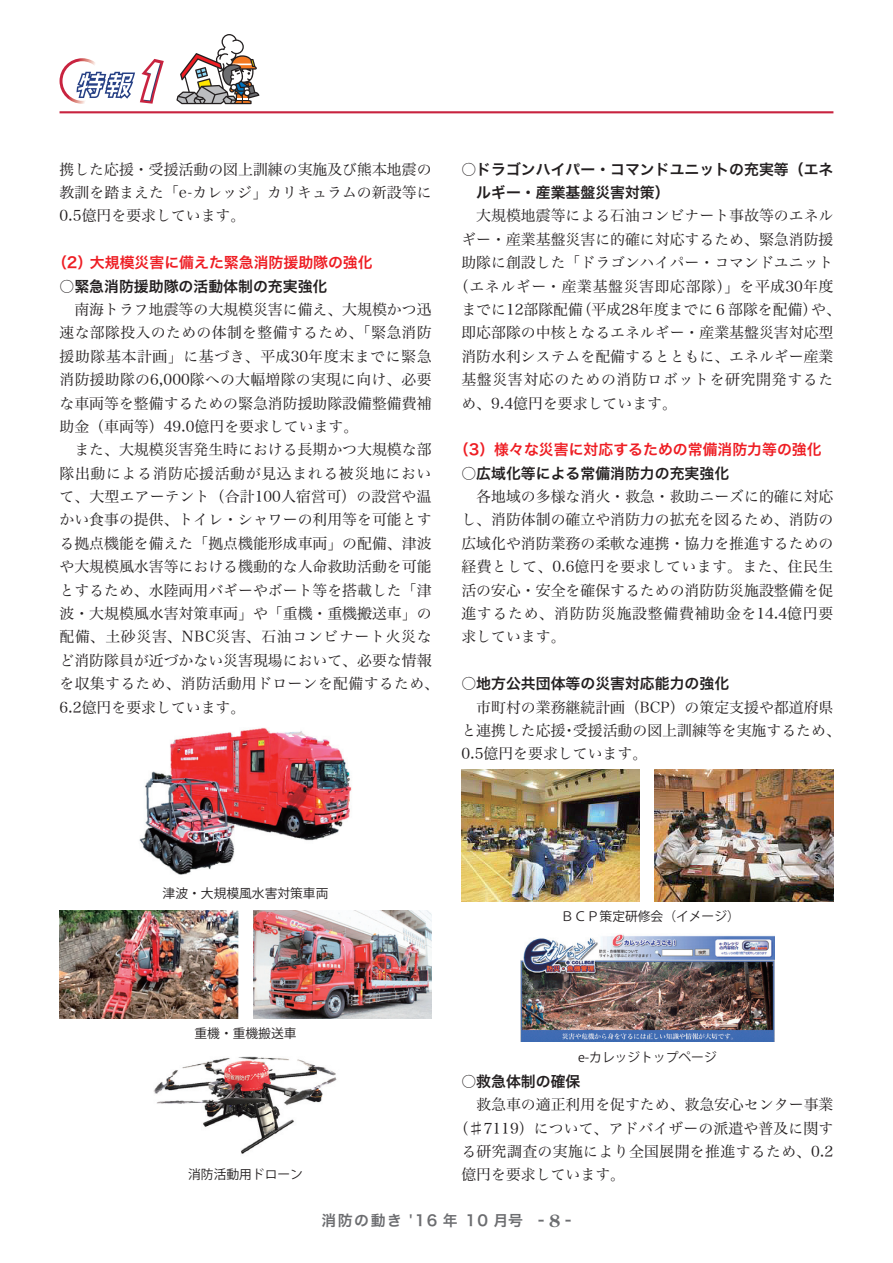
<style>
.page{position:relative;width:893px;height:1263px;background:#fff}
.page>*{position:absolute;margin:0;border:0;box-sizing:border-box;transform-origin:0 0}
.t1{font:14.85px/23.4px "Hira Min Pro N W3";color:#231f20;text-align:justify}
.t2{font:14.85px/23.4px "Hira Kaku Pro N W6";color:#231f20}
.t3{font:14.85px "Hira Kaku Pro N W6";color:#ee1d23}
.t4{font:14.85px "Hira Min Pro N W3";letter-spacing:.04em;color:#231f20}
.t5{font:14.85px "Hira Min Pro N W3";letter-spacing:.025em;color:#231f20}
.t6{font:14.85px "Hira Min Pro N W3";letter-spacing:.045em;color:#231f20}
.t7{font:14.85px "Hira Kaku Pro W6";letter-spacing:.1em;color:#6c6d70}
.t8{font:12.75px "Koz Go Pro";color:#231f20}
.s1{font-family:"Century Old Style Std";font-weight:700;font-size:16.95px}
</style>
<div class="page">
<img style="left:139px;top:727px;width:213px;height:148px">
<img style="left:60px;top:910px;width:178px;height:108px">
<img style="left:253px;top:910px;width:179px;height:108px">
<img style="left:461px;top:770px;width:179px;height:131px">
<img style="left:655px;top:770px;width:178px;height:131px">
<img style="left:153px;top:1056px;width:184px;height:98px">
<img style="left:521px;top:934px;width:253px;height:108px">
<hr style="left:60px;top:111px;width:773px;height:2px;background:#c8233f">
<svg style="left:60px;top:58px;width:104px;height:46px"></svg>
<svg style="left:176px;top:34px;width:83px;height:70px"></svg>
<p class="t1" style="left:60px;top:156px;width:374px">携した応援・受援活動の図上訓練の実施及び熊本地震の教訓を踏まえた「e-カレッジ」カリキュラムの新設等に0.5億円を要求しています。</p>
<p class="t3" style="left:52px;top:249px;width:322px">（2）大規模災害に備えた緊急消防援助隊の強化</p>
<p class="t2" style="left:60px;top:274px;width:269px">○緊急消防援助隊の活動体制の充実強化</p>
<p class="t1" style="left:60px;top:296px;width:381px;text-align:left">　南海トラフ地震等の大規模災害に備え、大規模かつ迅速な部隊投入のための体制を整備するため、「緊急消防援助隊基本計画」に基づき、平成30年度末までに緊急消防援助隊の6,000隊への大幅増隊の実現に向け、必要な車両等を整備するための緊急消防援助隊設備整備費補助金（車両等）49.0億円を要求しています。<br>　また、大規模災害発生時における長期かつ大規模な部隊出動による消防応援活動が見込まれる被災地において、大型エアーテント（合計100人宿営可）の設営や温かい食事の提供、トイレ・シャワーの利用等を可能とする拠点機能を備えた「拠点機能形成車両」の配備、津波や大規模風水害等における機動的な人命救助活動を可能とするため、水陸両用バギーやボート等を搭載した「津波・大規模風水害対策車両」や「重機・重機搬送車」の配備、土砂災害、NBC災害、石油コンビナート火災など消防隊員が近づかない災害現場において、必要な情報を収集するため、消防活動用ドローンを配備するため、<br>6.2億円を要求しています。</p>
<p class="t2" style="left:476px;top:157px;width:359px;text-indent:-15px">○ドラゴンハイパー・コマンドユニットの充実等（エネルギー・産業基盤災害対策）</p>
<p class="t1" style="left:461px;top:203px;width:374px">　大規模地震等による石油コンビナート事故等のエネル</p>
<p class="t1" style="left:461px;top:226px;width:374px">ギー・産業基盤災害に的確に対応するため、緊急消防援</p>
<p class="t1" style="left:461px;top:250px;width:374px">助隊に創設した「ドラゴンハイパー・コマンドユニット</p>
<p class="t4" style="left:454px;top:273px;width:381px">（エネルギー・産業基盤災害即応部隊）」を平成30年度</p>
<p class="t1" style="left:461px;top:296px;width:381px">までに12部隊配備（平成28年度までに６部隊を配備）や、</p>
<p class="t1" style="left:461px;top:320px;width:374px">即応部隊の中核となるエネルギー・産業基盤災害対応型</p>
<p class="t1" style="left:461px;top:343px;width:374px">消防水利システムを配備するとともに、エネルギー産業</p>
<p class="t6" style="left:461px;top:367px;width:373px">基盤災害対応のための消防ロボットを研究開発するた</p>
<p class="t1" style="left:461px;top:390px;width:217px">め、9.4億円を要求しています。</p>
<p class="t3" style="left:454px;top:436px;width:369px">（3）様々な災害に対応するための常備消防力等の強化</p>
<p class="t2" style="left:461px;top:461px;width:269px">○広域化等による常備消防力の充実強化</p>
<p class="t1" style="left:461px;top:483px;width:374px">　各地域の多様な消火・救急・救助ニーズに的確に対応し、消防体制の確立や消防力の拡充を図るため、消防の広域化や消防業務の柔軟な連携・協力を推進するための経費として、0.6億円を要求しています。また、住民生活の安心・安全を確保するための消防防災施設整備を促進するため、消防防災施設整備費補助金を14.4億円要求しています。</p>
<p class="t2" style="left:461px;top:671px;width:269px">○地方公共団体等の災害対応能力の強化</p>
<p class="t1" style="left:461px;top:694px;width:381px;text-align:left">　市町村の業務継続計画（BCP）の策定支援や都道府県と連携した応援・受援活動の図上訓練等を実施するため、<br>0.5億円を要求しています。</p>
<p class="t8" style="left:163px;top:885px;width:167px">津波・大規模風水害対策車両</p>
<p class="t8" style="left:195px;top:1025px;width:104px">重機・重機搬送車</p>
<p class="t8" style="left:188px;top:1165px;width:116px">消防活動用ドローン</p>
<p class="t8" style="left:561px;top:908px;width:180px">ＢＣＰ策定研修会（イメージ）</p>
<p class="t8" style="left:578px;top:1049px;width:140px">e-カレッジトップページ</p>
<p class="t2" style="left:461px;top:1069px;width:121px">○救急体制の確保</p>
<p class="t1" style="left:461px;top:1091px;width:374px">　救急車の適正利用を促すため、救急安心センター事業</p>
<p class="t1" style="left:454px;top:1115px;width:381px">（♯7119）について、アドバイザーの派遣や普及に関す</p>
<p class="t5" style="left:461px;top:1139px;width:373px">る研究調査の実施により全国展開を推進するため、0.2</p>
<p class="t1" style="left:461px;top:1162px;width:165px">億円を要求しています。</p>
<p class="t7" style="left:322px;top:1207px;width:251px">消防の動き '16 年 10 月号 - <span class="s1">8</span> -</p>
</div>
